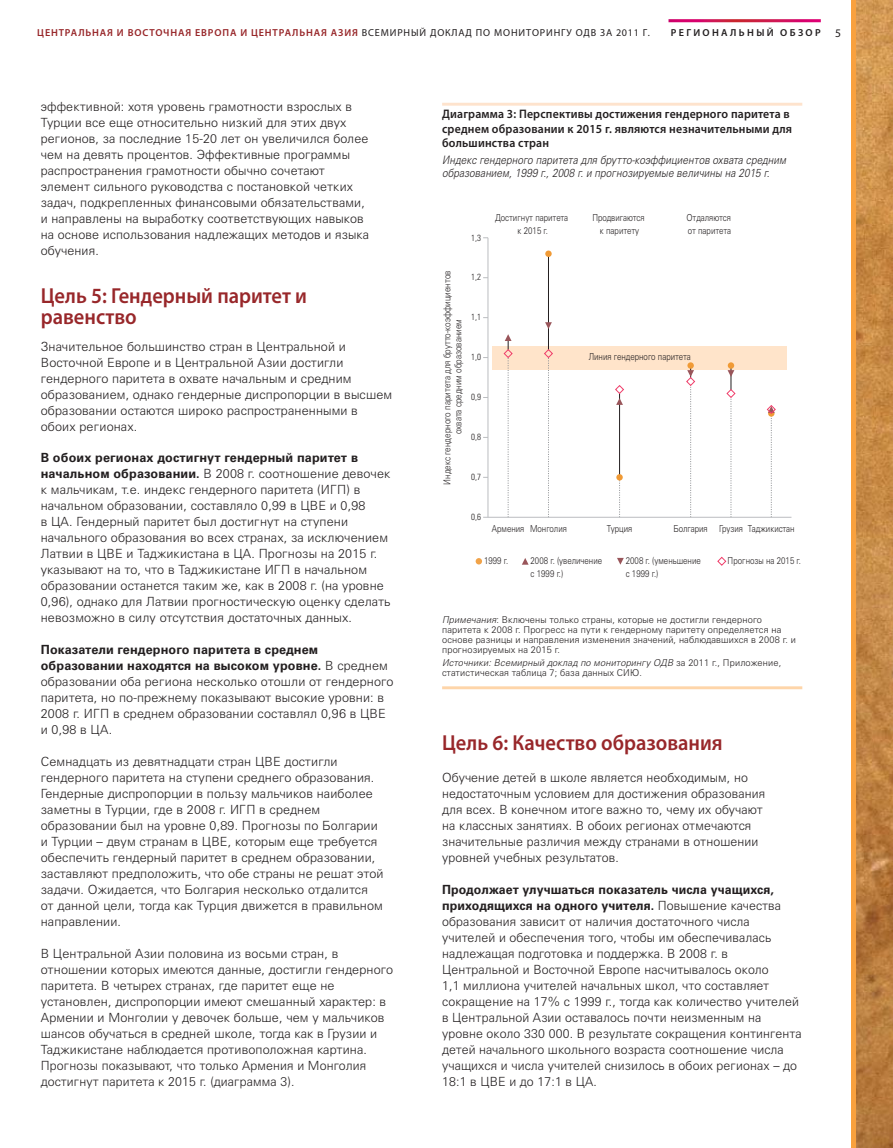
<style>
.page{position:relative;width:893px;height:1148px;background:#fff}
.page>*{position:absolute;margin:0;border:0;box-sizing:border-box;transform-origin:0 0}
.t1{font:600 21.75px/21.8px "Myriad Pro";color:#98272a;scale:.94 1}
.t2{font:300 12.6px/15.9px "Univers Cyr";letter-spacing:.01em;color:#231f20}
.t3{font:600 12.3px/14.5px "Myriad Pro";letter-spacing:.015em;color:#231f20;scale:.96 1}
.t4{font:italic 300 11.55px/13px "Univers Cyr";letter-spacing:.01em;color:#231f20;scale:.86 1}
.t5{font:600 10.2px "Myriad Pro";letter-spacing:.085em;color:#98272a}
.t6{font:600 10.2px "Myriad Pro";letter-spacing:.23em;color:#231f20}
.t7{font:300 9.6px/12.3px "Univers Cyr";color:#231f20;scale:.83 1}
.t8{font:300 9.6px/10.9px "Univers Cyr";color:#231f20;text-align:center;scale:.85 1}
.t9{font:300 9.45px/10.2px "Univers Cyr";letter-spacing:.015em;color:#231f20}
.t10{font:300 condensed 8.85px "Univers";color:#231f20}
.s1{font-weight:400;color:#231f20}
.s2{font-weight:400;font-size:11.55px}
.s3{font-weight:700}
.s4{font-style:italic}
</style>
<div class="page">
<img style="left:856px;top:0;width:37px;height:1147px">
<hr style="left:852px;top:0;width:4px;height:1147px;background:#f9a13e">
<svg style="left:668px;top:19px;width:153px;height:3px"></svg>
<div style="left:493px;top:345px;width:294px;height:24px;background:#ffe4ca"></div>
<svg style="left:619px;top:480px;width:1px;height:37px"></svg>
<hr style="left:619px;top:393px;width:1px;height:83px;background:#231f20">
<div style="left:616px;top:474px;width:7px;height:6px;background:#f09a35;border-radius:50%"></div>
<svg style="left:615px;top:385px;width:9px;height:20px"></svg>
<hr style="left:548px;top:254px;width:1px;height:96px;background:#231f20">
<div style="left:545px;top:250px;width:7px;height:7px;background:#f09a35;border-radius:50%"></div>
<svg style="left:545px;top:322px;width:7px;height:7px"></svg>
<svg style="left:544px;top:349px;width:9px;height:168px"></svg>
<svg style="left:503px;top:334px;width:10px;height:183px"></svg>
<svg style="left:766px;top:405px;width:10px;height:112px"></svg>
<div style="left:728px;top:362px;width:6px;height:7px;background:#f09a35;border-radius:50%"></div>
<svg style="left:726px;top:365px;width:10px;height:152px"></svg>
<div style="left:687px;top:362px;width:7px;height:7px;background:#f09a35;border-radius:50%"></div>
<svg style="left:686px;top:365px;width:9px;height:152px"></svg>
<hr style="left:488px;top:517px;width:303px;height:1px;background:#bbbdc0">
<hr style="left:488px;top:238px;width:1px;height:279px;background:#bbbdc0">
<svg style="left:476px;top:558px;width:6px;height:6px"></svg>
<svg style="left:522px;top:558px;width:7px;height:6px"></svg>
<svg style="left:617px;top:558px;width:7px;height:6px"></svg>
<svg style="left:717px;top:556px;width:10px;height:10px"></svg>
<hr style="left:442px;top:103px;width:360px;height:3px;background:#fee3cd">
<hr style="left:442px;top:686px;width:360px;height:3px;background:#fed5a9">
<p class="t5" style="left:37px;top:27px;width:614px">ЦЕНТРАЛЬНАЯ И ВОСТОЧНАЯ ЕВРОПА И ЦЕНТРАЛЬНАЯ АЗИЯ <span class="s1">ВСЕМИРНЫЙ ДОКЛАД ПО МОНИТОРИНГУ ОДВ ЗА 2011 Г.</span></p>
<p class="t6" style="left:671px;top:27px;width:172px">РЕГИОНАЛЬНЫЙ ОБЗОР <span class="s2">5</span></p>
<p class="t2" style="left:41px;top:100px;width:330px">эффективной: хотя уровень грамотности взрослых в Турции все еще относительно низкий для этих двух регионов, за последние 15-20 лет он увеличился более чем на девять процентов. Эффективные программы распространения грамотности обычно сочетают элемент сильного руководства с постановкой четких задач, подкрепленных финансовыми обязательствами, и направлены на выработку соответствующих навыков на основе использования надлежащих методов и языка обучения.</p>
<h1 class="t1" style="left:41px;top:284px;width:285px">Цель 5: Гендерный паритет и равенство</h1>
<p class="t2" style="left:41px;top:339px;width:353px">Значительное большинство стран в Центральной и Восточной Европе и в Центральной Азии достигли гендерного паритета в охвате начальным и средним образованием, однако гендерные диспропорции в высшем образовании остаются широко распространенными в обоих регионах.</p>
<p class="t2" style="left:41px;top:451px;width:351px"><span class="s3">В обоих регионах достигнут гендерный паритет в начальном образовании.</span> В 2008 г. соотношение девочек к мальчикам, т.е. индекс гендерного паритета (ИГП) в начальном образовании, составляло 0,99 в ЦВЕ и 0,98<br>в ЦА. Гендерный паритет был достигнут на ступени начального образования во всех странах, за исключением Латвии в ЦВЕ и Таджикистана в ЦА. Прогнозы на 2015 г. указывают на то, что в Таджикистане ИГП в начальном образовании останется таким же, как в 2008 г. (на уровне 0,96), однако для Латвии прогностическую оценку сделать невозможно в силу отсутствия достаточных данных.</p>
<p class="t2" style="left:41px;top:643px;width:354px"><span class="s3">Показатели гендерного паритета в среднем образовании находятся на высоком уровне.</span> В среднем образовании оба региона несколько отошли от гендерного паритета, но по-прежнему показывают высокие уровни: в 2008 г. ИГП в среднем образовании составлял 0,96 в ЦВЕ и 0,98 в ЦА.</p>
<p class="t2" style="left:41px;top:754px;width:344px">Семнадцать из девятнадцати стран ЦВЕ достигли гендерного паритета на ступени среднего образования.<br>Гендерные диспропорции в пользу мальчиков наиболее заметны в Турции, где в 2008 г. ИГП в среднем образовании был на уровне 0,89. Прогнозы по Болгарии и Турции – двум странам в ЦВЕ, которым еще требуется обеспечить гендерный паритет в среднем образовании, заставляют предположить, что обе страны не решат этой задачи. Ожидается, что Болгария несколько отдалится от данной цели, тогда как Турция движется в правильном направлении.</p>
<p class="t2" style="left:41px;top:946px;width:354px">В Центральной Азии половина из восьми стран, в отношении которых имеются данные, достигли гендерного паритета. В четырех странах, где паритет еще не установлен, диспропорции имеют смешанный характер: в Армении и Монголии у девочек больше, чем у мальчиков шансов обучаться в средней школе, тогда как в Грузии и Таджикистане наблюдается противоположная картина.<br>Прогнозы показывают, что только Армения и Монголия достигнут паритета к 2015 г. (диаграмма 3).</p>
<p class="t3" style="left:442px;top:106px;width:366px">Диаграмма 3: Перспективы достижения гендерного паритета в среднем образовании к 2015 г. являются незначительными для большинства стран</p>
<p class="t4" style="left:442px;top:154px;width:401px">Индекс гендерного паритета для брутто-коэффициентов охвата средним образованием, 1999 г., 2008 г. и прогнозируемые величины на 2015 г.</p>
<p class="t10" style="left:471px;top:234px;width:11px">1,3</p>
<p class="t8" style="left:442px;top:484px;width:253px;rotate:-90deg">Индекс гендерного паритета для брутто-коэффициентов охвата средним образованием</p>
<p class="t10" style="left:471px;top:274px;width:11px">1,2</p>
<p class="t10" style="left:471px;top:314px;width:11px">1,1</p>
<p class="t10" style="left:471px;top:354px;width:11px">1,0</p>
<p class="t10" style="left:471px;top:394px;width:11px">0,9</p>
<p class="t10" style="left:471px;top:434px;width:11px">0,8</p>
<p class="t10" style="left:471px;top:473px;width:11px">0,7</p>
<p class="t7" style="left:495px;top:213px;width:90px;text-align:center">Достигнут паритета к 2015 г.</p>
<p class="t7" style="left:686px;top:213px;width:55px">Отдаляются от паритета</p>
<p class="t7" style="left:592px;top:213px;width:64px;text-align:center">Продвигаются к паритету</p>
<p class="t7" style="left:589px;top:352px;width:125px">Линия гендерного паритета</p>
<p class="t10" style="left:471px;top:513px;width:11px">0,6</p>
<p class="t7" style="left:492px;top:523px;width:41px">Армения</p>
<p class="t7" style="left:530px;top:523px;width:46px">Монголия</p>
<p class="t7" style="left:607px;top:523px;width:32px">Турция</p>
<p class="t7" style="left:673px;top:523px;width:147px">Болгария Грузия Таджикистан</p>
<p class="t7" style="left:484px;top:555px;width:31px">1999 г.</p>
<p class="t7" style="left:530px;top:555px;width:88px">2008 г. (увеличение с 1999 г.)</p>
<p class="t7" style="left:626px;top:555px;width:92px">2008 г. (уменьшение с 1999 г.)</p>
<p class="t7" style="left:727px;top:555px;width:90px">Прогнозы на 2015 г.</p>
<p class="t9" style="left:442px;top:615px;width:355px"><span class="s4">Примечания</span>: Включены только страны, которые не достигли гендерного паритета к 2008 г. Прогресс на пути к гендерному паритету определяется на основе разницы и направления изменения значений, наблюдавшихся в 2008 г. и прогнозируемых на 2015 г.</p>
<p class="t9" style="left:442px;top:658px;width:341px"><span class="s4">Источники: Всемирный доклад по мониторингу ОДВ</span> за 2011 г., Приложение, статистическая таблица 7; база данных СИЮ.</p>
<h1 class="t1" style="left:442px;top:731px;width:300px">Цель 6: Качество образования</h1>
<p class="t2" style="left:442px;top:770px;width:325px">Обучение детей в школе является необходимым, но недостаточным условием для достижения образования для всех. В конечном итоге важно то, чему их обучают на классных занятиях. В обоих регионах отмечаются значительные различия между странами в отношении уровней учебных результатов.</p>
<p class="t2" style="left:442px;top:882px;width:361px"><span class="s3">Продолжает улучшаться показатель числа учащихся, приходящихся на одного учителя.</span> Повышение качества образования зависит от наличия достаточного числа учителей и обеспечения того, чтобы им обеспечивалась надлежащая подготовка и поддержка. В 2008 г. в Центральной и Восточной Европе насчитывалось около<br>1,1 миллиона учителей начальных школ, что составляет сокращение на 17% с 1999 г., тогда как количество учителей в Центральной Азии оставалось почти неизменным на уровне около 330 000. В результате сокращения контингента детей начального школьного возраста соотношение числа учащихся и числа учителей снизилось в обоих регионах – до 18:1 в ЦВЕ и до 17:1 в ЦА.</p>
</div>
